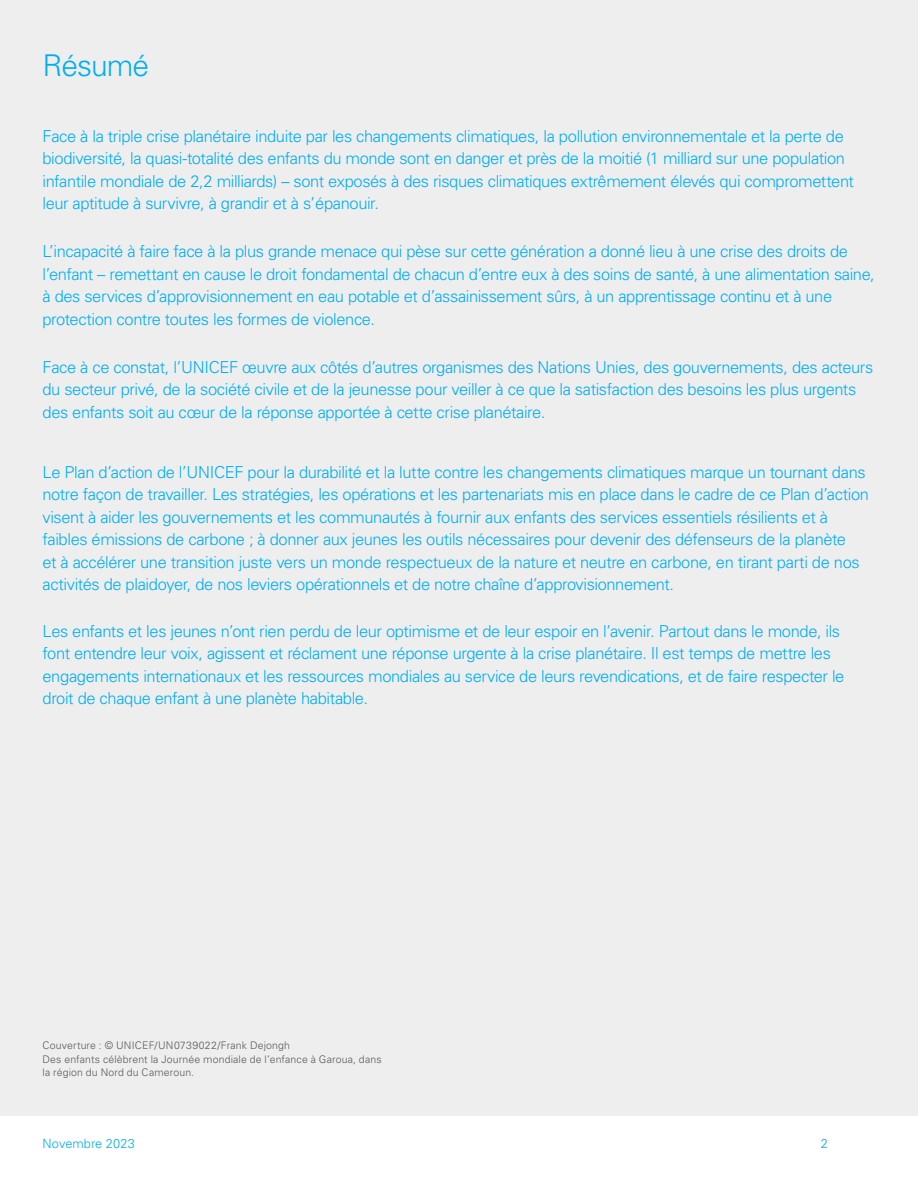
<style>
.page{position:relative;width:918px;height:1188px;background:#fff}
.page>*{position:absolute;margin:0;border:0;box-sizing:border-box;transform-origin:0 0}
.t1{font:300 30px "Univers";letter-spacing:-.035em;color:#00aeef}
.t2{font:300 16.5px/22.5px "Univers";letter-spacing:-.025em;color:#00aeef}
.t3{font:300 12.75px "Univers";letter-spacing:.01em;color:#00aeef}
.t4{font:300 10.5px/13.5px "Univers";letter-spacing:.015em;color:#57585a}
</style>
<div class="page">
<div style="left:0;top:0;width:918px;height:1115px;background:#eeeeef"></div>
<h1 class="t1" style="left:43px;top:47px;width:108px">Résumé</h1>
<h3 class="t2" style="left:43px;top:124px;width:813px">Face à la triple crise planétaire induite par les changements climatiques, la pollution environnementale et la perte de biodiversité, la quasi-totalité des enfants du monde sont en danger et près de la moitié (1 milliard sur une population infantile mondiale de 2,2 milliards) – sont exposés à des risques climatiques extrêmement élevés qui compromettent leur aptitude à survivre, à grandir et à s’épanouir.</h3>
<h3 class="t2" style="left:43px;top:240px;width:834px">L’incapacité à faire face à la plus grande menace qui pèse sur cette génération a donné lieu à une crise des droits de l’enfant – remettant en cause le droit fondamental de chacun d’entre eux à des soins de santé, à une alimentation saine, à des services d’approvisionnement en eau potable et d’assainissement sûrs, à un apprentissage continu et à une protection contre toutes les formes de violence.</h3>
<h3 class="t2" style="left:43px;top:355px;width:832px">Face à ce constat, l’UNICEF œuvre aux côtés d’autres organismes des Nations Unies, des gouvernements, des acteurs du secteur privé, de la société civile et de la jeunesse pour veiller à ce que la satisfaction des besoins les plus urgents des enfants soit au cœur de la réponse apportée à cette crise planétaire.</h3>
<h3 class="t2" style="left:43px;top:460px;width:828px">Le Plan d’action de l’UNICEF pour la durabilité et la lutte contre les changements climatiques marque un tournant dans notre façon de travailler. Les stratégies, les opérations et les partenariats mis en place dans le cadre de ce Plan d’action visent à aider les gouvernements et les communautés à fournir aux enfants des services essentiels résilients et à faibles émissions de carbone ; à donner aux jeunes les outils nécessaires pour devenir des défenseurs de la planète<br>et à accélérer une transition juste vers un monde respectueux de la nature et neutre en carbone, en tirant parti de nos activités de plaidoyer, de nos leviers opérationnels et de notre chaîne d’approvisionnement.</h3>
<h3 class="t2" style="left:43px;top:619px;width:803px">Les enfants et les jeunes n’ont rien perdu de leur optimisme et de leur espoir en l’avenir. Partout dans le monde, ils font entendre leur voix, agissent et réclament une réponse urgente à la crise planétaire. Il est temps de mettre les engagements internationaux et les ressources mondiales au service de leurs revendications, et de faire respecter le droit de chaque enfant à une planète habitable.</h3>
<p class="t4" style="left:43px;top:1039px;width:341px">Couverture : © UNICEF/UN0739022/Frank Dejongh<br>Des enfants célèbrent la Journée mondiale de l’enfance à Garoua, dans la région du Nord du Cameroun.</p>
<p class="t3" style="left:43px;top:1136px;width:94px">Novembre 2023</p>
<p class="t3" style="left:821px;top:1136px;width:9px">2</p>
</div>
